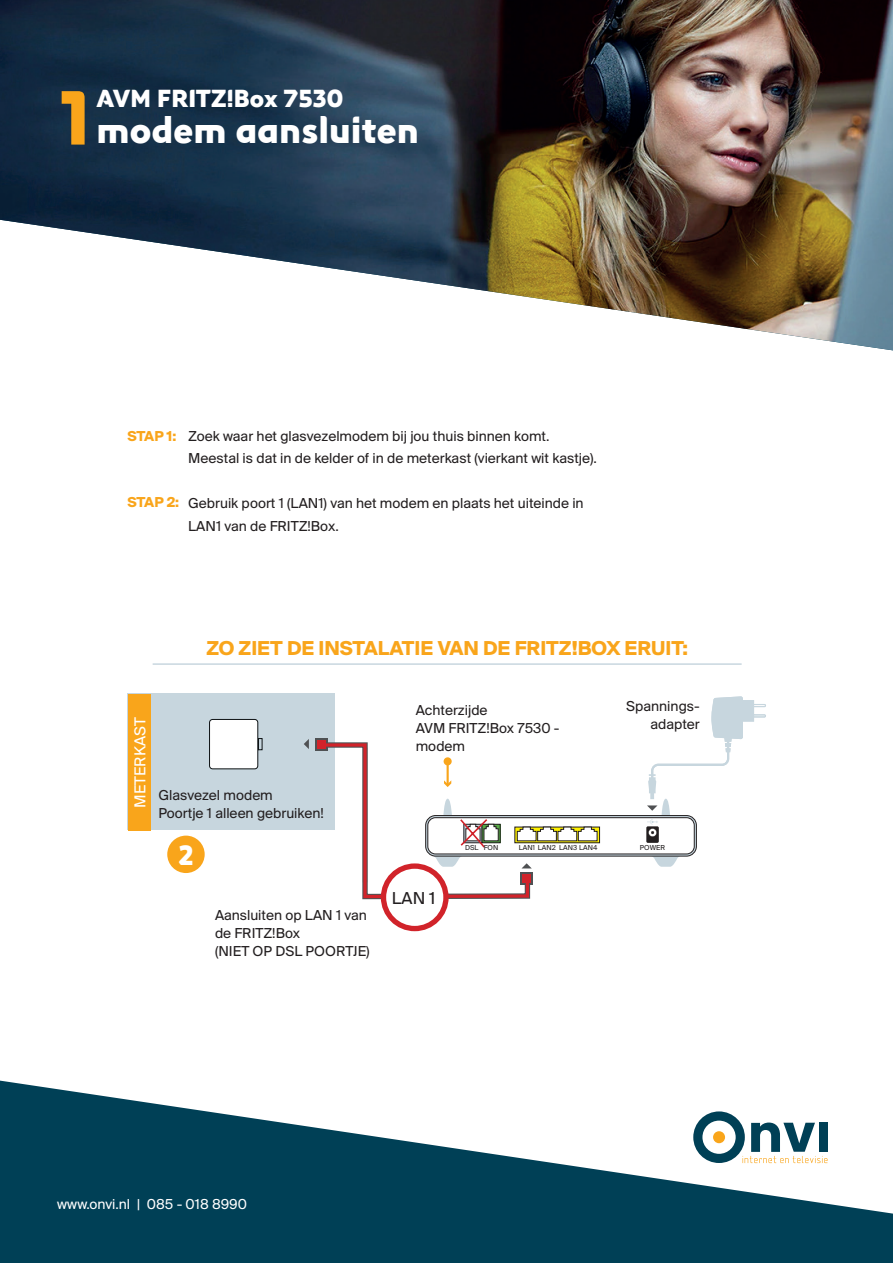
<style>
.page{position:relative;width:893px;height:1263px;background:#fff}
.page>*{position:absolute;margin:0;border:0;box-sizing:border-box;transform-origin:0 0}
.t1{font:36px "M7 Sans";color:#fff}
.t2{font:27px "M7 Sans";color:#fff}
.t3{font:24px "M7 Sans";color:#fff}
.t4{font:700 21px "Suisse BP Intl";color:#f9a51b}
.t5{font:18px "Suisse BP Intl";color:#231f20}
.t6{font:16.5px "Suisse BP Intl";color:#fff}
.t7{font:15px/18px "Suisse BP Intl";color:#231f20}
.t8{font:15px "Suisse BP Intl";color:#fff}
.t9{font:700 15px "Suisse BP Intl";letter-spacing:-.025em;color:#f9a51b}
.t10{font:7.5px "Suisse BP Intl";color:#231f20}
.s1{font-size:75.3px;color:#f9a51b}
</style>
<div class="page">
<div style="left:127px;top:693px;width:207px;height:137px;background:#c7d6de"></div>
<div style="left:128px;top:694px;width:23px;height:137px;background:#f9a51b"></div>
<hr style="left:746px;top:704px;width:20px;height:3px;background:#c7d6de;border-radius:2px">
<hr style="left:746px;top:714px;width:20px;height:3px;background:#c7d6de;border-radius:2px">
<svg style="left:209px;top:719px;width:54px;height:51px"></svg>
<svg style="left:650px;top:856px;width:31px;height:11px"></svg>
<div style="left:425px;top:815px;width:272px;height:41px;border:1px solid #231f20;border-radius:10px"></div>
<div style="left:427px;top:817px;width:268px;height:37px;border:1px solid #231f20;border-radius:8px"></div>
<div style="left:646px;top:826px;width:13px;height:17px;background:#231f20;border-radius:2px"></div>
<svg style="left:647px;top:696px;width:118px;height:141px"></svg>
<div style="left:514px;top:827px;width:86px;height:16px;border:1px solid #231f20"></div>
<div style="left:315px;top:738px;width:13px;height:13px;background:#4f5153"></div>
<svg style="left:304px;top:739px;width:294px;height:161px"></svg>
<div style="left:383px;top:866px;width:63px;height:62px;background:#fff;border-radius:50%"></div>
<div style="left:381px;top:863px;width:68px;height:68px;border:5px solid #d1232a;border-radius:50%"></div>
<svg style="left:0;top:1080px;width:893px;height:183px;fill:#004056"></svg>
<img style="left:0;top:0;width:893px;height:350px">
<div style="left:167px;top:836px;width:38px;height:37px;background:#f9a51b;border-radius:50%"></div>
<hr style="left:153px;top:663px;width:589px;height:2px;background:#c8d6df">
<div style="left:685px;top:1107px;width:153px;height:59px;background:#fff"></div>
<div style="left:819px;top:1123px;width:9px;height:29px;background:#004056"></div>
<svg style="left:693px;top:1111px;width:134px;height:52px"></svg>
<h3 class="t3" style="left:97px;top:81px;width:249px">AVM FRITZ!Box 7530</h3>
<h1 class="t1" style="left:59px;top:104px;width:361px"><span class="s1">1</span> modem aansluiten</h1>
<p class="t9" style="left:127px;top:428px;width:50px">STAP 1:</p>
<p class="t9" style="left:127px;top:493px;width:53px">STAP 2:</p>
<p class="t7" style="left:188px;top:424px;width:410px;line-height:22.5px">Zoek waar het glasvezelmodem bij jou thuis binnen komt.<br>Meestal is dat in de kelder of in de meterkast (vierkant wit kastje).</p>
<p class="t7" style="left:188px;top:492px;width:397px;line-height:22.5px">Gebruik poort 1 (LAN1) van het modem en plaats het uiteinde in<br>LAN1 van de FRITZ!Box.</p>
<h3 class="t4" style="left:206px;top:636px;width:483px">ZO ZIET DE INSTALATIE VAN DE FRITZ!BOX ERUIT:</h3>
<p class="t6" style="left:130px;top:808px;width:92px;rotate:-90deg">METERKAST</p>
<p class="t7" style="left:158px;top:786px;width:167px">Glasvezel modem<br>Poortje 1 alleen gebruiken!</p>
<h2 class="t2" style="left:178px;top:835px;width:17px">2</h2>
<p class="t7" style="left:215px;top:905px;width:156px">Aansluiten op LAN 1 van de FRITZ!Box<br>(NIET OP DSL POORTJE)</p>
<p class="t7" style="left:416px;top:701px;width:145px">Achterzijde<br>AVM FRITZ!Box 7530 - modem</p>
<p class="t7" style="left:626px;top:696px;width:75px;text-align:right">Spannings&shy;adapter</p>
<p class="t5" style="left:392px;top:887px;width:45px">LAN 1</p>
<p class="t10" style="left:465px;top:843px;width:35px">DSL FON</p>
<p class="t10" style="left:519px;top:843px;width:80px">LAN1 LAN2 LAN3 LAN4</p>
<p class="t10" style="left:640px;top:843px;width:27px">POWER</p>
<p class="t8" style="left:57px;top:1195px;width:191px">www.onvi.nl | 085 - 018 8990</p>
</div>
